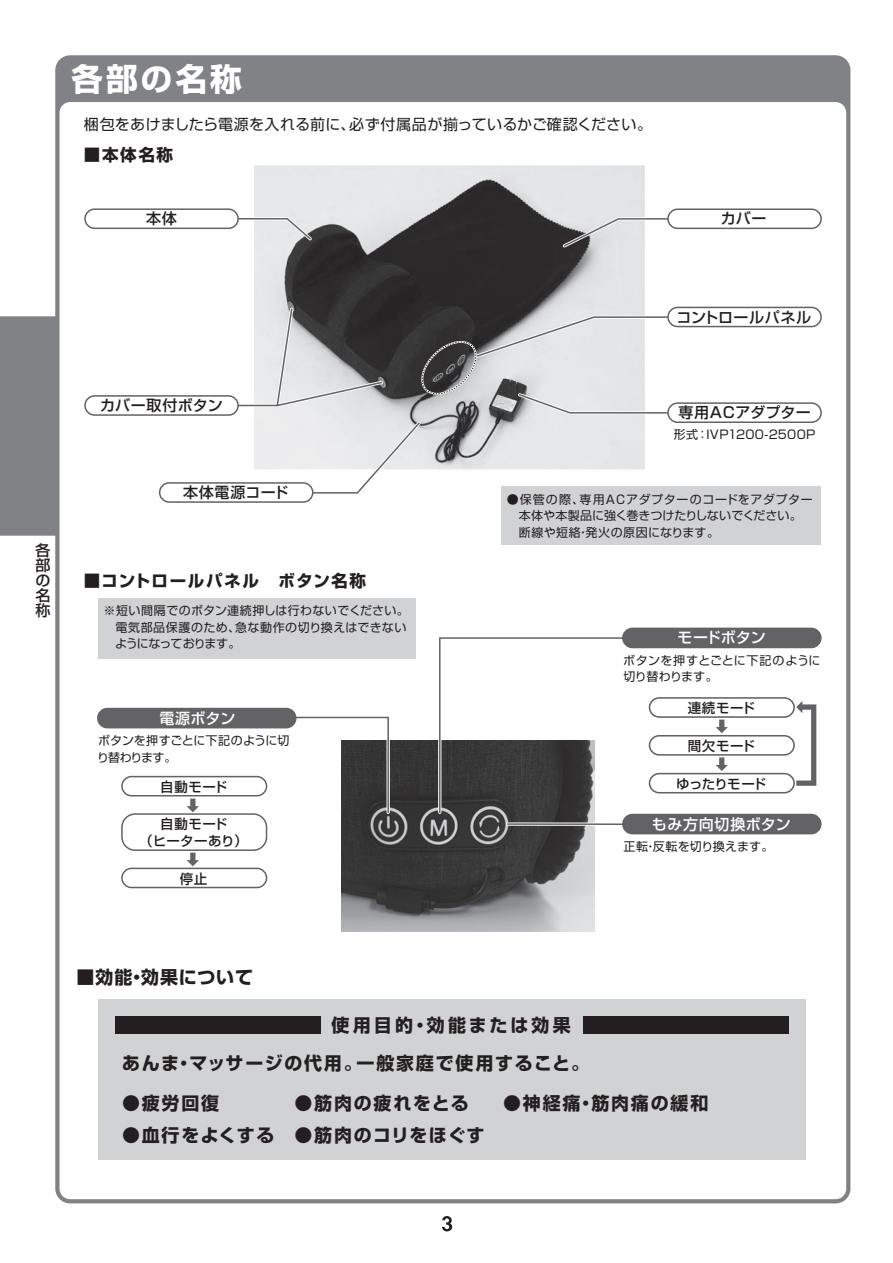
<style>
.page{position:relative;width:893px;height:1263px;background:#fff}
.page>*{position:absolute;margin:0;border:0;box-sizing:border-box;transform-origin:0 0}
.t1{font:700 31.5px "Shin Go Pro";letter-spacing:.1em;color:#fff}
.t2{font:700 18px/37.8px "Shin Go Pro";letter-spacing:.1em;color:#231f20}
.t3{font:700 18px "Shin Go Pro";letter-spacing:.05em;color:#231f20}
.t4{font:700 18px "Shin Go Pro";letter-spacing:.065em;color:#231f20}
.t5{font:700 18px "Shin Go Pro";letter-spacing:.075em;color:#231f20}
.t6{font:700 16.5px "Shin Go Pro";letter-spacing:.1em;color:#231f20}
.t7{font:500 15px/15.1px "Shin Go Pro";letter-spacing:.03em;color:#231f20;text-align:justify}
.t8{font:15px "Shin Go Pro";letter-spacing:.02em;color:#231f20}
.t9{font:500 15px "Shin Go Pro";letter-spacing:.03em;color:#fff}
.t10{font:500 13.5px "Shin Go Pro";letter-spacing:.04em;color:#231f20}
.t11{font:500 13.5px/16.5px "Shin Go Pro";letter-spacing:.02em;color:#231f20;text-align:center}
.t12{font:500 13.5px "Shin Go Pro";letter-spacing:-.055em;color:#231f20}
.t13{font:12px/16.5px "Shin Go Pro";letter-spacing:.02em;color:#231f20}
.t14{font:12px/16.5px "Shin Go Pro";letter-spacing:-.015em;color:#231f20}
</style>
<div class="page">
<div style="left:0;top:316px;width:55px;height:220px;background:#808285"></div>
<div style="left:55px;top:55px;width:795px;height:1148px;background:#808285;border-radius:15px"></div>
<div style="left:60px;top:102px;width:786px;height:1097px;background:#fff;border-radius:11px"></div>
<svg style="left:442px;top:1216px;width:10px;height:15px"></svg>
<div style="left:98px;top:999px;width:708px;height:161px;background:#d1d2d4"></div>
<div style="left:115px;top:1016px;width:205px;height:17px;background:#231f20"></div>
<div style="left:583px;top:1016px;width:205px;height:17px;background:#231f20"></div>
<div style="left:501px;top:487px;width:320px;height:58px;background:#d1d2d4"></div>
<div style="left:98px;top:598px;width:317px;height:60px;background:#d1d2d4"></div>
<img style="left:255px;top:166px;width:389px;height:139px">
<img style="left:341px;top:741px;width:254px;height:191px">
<svg style="left:235px;top:215px;width:80px;height:28px"></svg>
<div style="left:85px;top:209px;width:153px;height:19px;background:#fff;border-radius:10px"></div>
<div style="left:84px;top:208px;width:155px;height:21px;border:2px solid #636366;border-radius:10px"></div>
<div style="left:84px;top:395px;width:155px;height:21px;border:2px solid #636366;border-radius:10px"></div>
<svg style="left:560px;top:216px;width:114px;height:34px"></svg>
<div style="left:668px;top:209px;width:153px;height:19px;background:#fff;border-radius:10px"></div>
<div style="left:667px;top:208px;width:155px;height:21px;border:2px solid #636366;border-radius:10px"></div>
<svg style="left:436px;top:637px;width:201px;height:179px"></svg>
<svg style="left:508px;top:822px;width:87px;height:4px"></svg>
<hr style="left:508px;top:823px;width:123px;height:2px;background:#636366">
<div style="left:623px;top:814px;width:198px;height:20px;background:#636366;border-radius:10px"></div>
<div style="left:622px;top:814px;width:200px;height:20px;border:2px solid #636366;border-radius:10px"></div>
<svg style="left:285px;top:714px;width:106px;height:102px"></svg>
<div style="left:98px;top:708px;width:198px;height:20px;background:#636366;border-radius:10px"></div>
<div style="left:97px;top:708px;width:199px;height:20px;border:2px solid #636366;border-radius:10px"></div>
<div style="left:623px;top:628px;width:198px;height:19px;background:#636366;border-radius:10px"></div>
<div style="left:622px;top:628px;width:200px;height:20px;border:2px solid #636366;border-radius:10px"></div>
<div style="left:667px;top:307px;width:155px;height:20px;border:2px solid #636366;border-radius:10px"></div>
<svg style="left:235px;top:305px;width:440px;height:190px"></svg>
<div style="left:160px;top:483px;width:153px;height:19px;background:#fff;border-radius:10px"></div>
<div style="left:159px;top:482px;width:154px;height:21px;border:2px solid #636366;border-radius:10px"></div>
<div style="left:649px;top:697px;width:146px;height:21px;border:2px solid #636366;border-radius:10px"></div>
<div style="left:649px;top:735px;width:146px;height:21px;border:2px solid #636366;border-radius:10px"></div>
<div style="left:649px;top:773px;width:146px;height:20px;border:2px solid #636366;border-radius:10px"></div>
<div style="left:121px;top:776px;width:146px;height:20px;border:2px solid #636366;border-radius:10px"></div>
<div style="left:121px;top:813px;width:146px;height:38px;border:2px solid #636366;border-radius:13px"></div>
<div style="left:121px;top:868px;width:146px;height:20px;border:2px solid #636366;border-radius:10px"></div>
<div style="left:668px;top:403px;width:153px;height:19px;background:#fff;border-radius:10px"></div>
<div style="left:667px;top:402px;width:155px;height:21px;border:2px solid #636366;border-radius:10px"></div>
<svg style="left:716px;top:757px;width:12px;height:14px"></svg>
<svg style="left:716px;top:719px;width:12px;height:14px"></svg>
<svg style="left:796px;top:701px;width:20px;height:85px"></svg>
<h1 class="t1" style="left:71px;top:54px;width:172px">各部の名称</h1>
<p class="t8" style="left:84px;top:112px;width:570px">梱包をあけましたら電源を入れる前に、必ず付属品が揃っているかご確認ください。</p>
<h3 class="t6" style="left:84px;top:142px;width:91px">■本体名称</h3>
<p class="t7" style="left:146px;top:209px;width:32px">本体</p>
<p class="t7" style="left:721px;top:209px;width:47px">カバー</p>
<p class="t7" style="left:35px;top:541px;width:16px">各部の名称</p>
<p class="t7" style="left:100px;top:396px;width:124px">カバー取付ボタン</p>
<p class="t7" style="left:183px;top:483px;width:107px">本体電源コード</p>
<h3 class="t6" style="left:84px;top:567px;width:284px">■コントロールパネル　ボタン名称</h3>
<p class="t13" style="left:115px;top:601px;width:295px;text-indent:-12px">※短い間隔でのボタン連続押しは行わないでください。電気部品保護のため、急な動作の切り換えはできないようになっております。</p>
<p class="t9" style="left:159px;top:706px;width:78px">電源ボタン</p>
<p class="t14" style="left:97px;top:731px;width:194px">ボタンを押すごとに下記のように切り替わります。</p>
<p class="t7" style="left:676px;top:307px;width:136px">コントロールパネル</p>
<p class="t7" style="left:678px;top:403px;width:134px">専用ACアダプター</p>
<p class="t13" style="left:674px;top:425px;width:143px">形式：IVP1200-2500P</p>
<p class="t13" style="left:519px;top:490px;width:296px;text-indent:-12px">●保管の際、専用ACアダプターのコードをアダプター本体や本製品に強く巻きつけたりしないでください。断線や短絡・発火の原因になります。</p>
<p class="t9" style="left:678px;top:625px;width:90px">モードボタン</p>
<p class="t13" style="left:623px;top:651px;width:199px">ボタンを押すとごとに下記のように切り替わります。</p>
<p class="t10" style="left:688px;top:697px;width:69px">連続モード</p>
<p class="t10" style="left:688px;top:735px;width:69px">間欠モード</p>
<p class="t10" style="left:160px;top:775px;width:69px">自動モード</p>
<p class="t12" style="left:676px;top:772px;width:91px">ゆったりモード</p>
<p class="t11" style="left:140px;top:814px;width:109px">自動モード<br>（ヒーターあり）</p>
<p class="t10" style="left:180px;top:867px;width:29px">停止</p>
<p class="t9" style="left:652px;top:811px;width:140px">もみ方向切換ボタン</p>
<p class="t13" style="left:623px;top:837px;width:152px">正転・反転を切り換えます。</p>
<h2 class="t3" style="left:77px;top:963px;width:178px">■効能・効果について</h2>
<h2 class="t2" style="left:122px;top:1004px;width:468px;text-indent:209px">使用目的・効能または効果あんま・マッサージの代用。一般家庭で使用すること。</h2>
<h2 class="t2" style="left:122px;top:1083px;width:99px">●疲労回復</h2>
<h2 class="t5" style="left:122px;top:1121px;width:154px">●血行をよくする</h2>
<h2 class="t2" style="left:294px;top:1083px;width:176px">●筋肉の疲れをとる</h2>
<h2 class="t2" style="left:503px;top:1083px;width:207px">●神経痛・筋肉痛の緩和</h2>
<h2 class="t4" style="left:294px;top:1121px;width:192px">●筋肉のコリをほぐす</h2>
</div>
